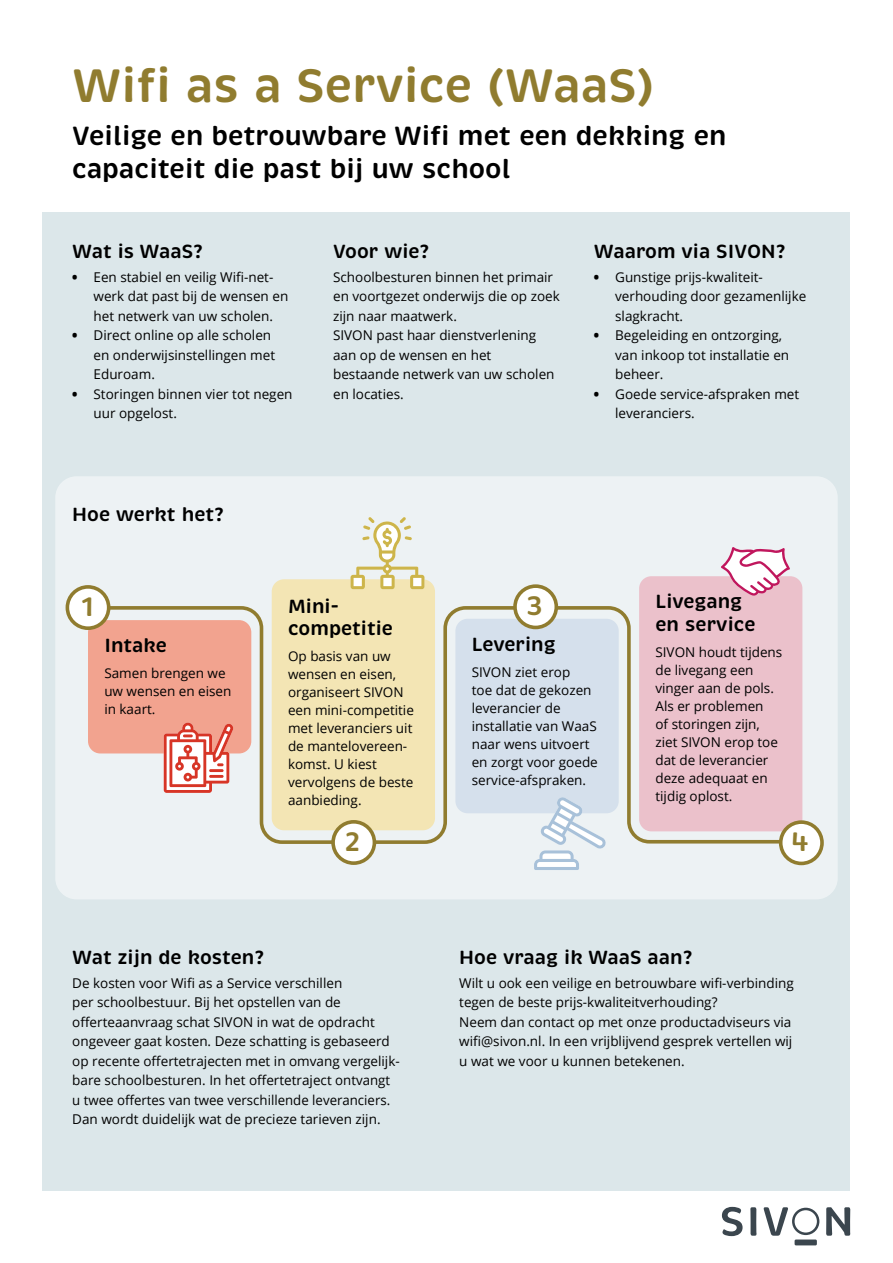
<style>
.page{position:relative;width:893px;height:1263px;background:#fff}
.page>*{position:absolute;margin:0;border:0;box-sizing:border-box;transform-origin:0 0}
.t1{font:600 48px "Brevia";color:#907c2f}
.t2{font:600 27.3px "Brevia";color:#907c2f}
.t3{font:600 27px/33px "Brevia";color:#000}
.t4{font:600 19.5px/22.5px "Brevia";color:#000}
.t5{font:13.5px/19.5px "Open Sans";color:#000}
.s1{font-weight:800}
</style>
<div class="page">
<div style="left:43px;top:213px;width:807px;height:978px;background:#dce7ea"></div>
<div style="left:55px;top:476px;width:783px;height:423px;background:#edf2f4;border-radius:21px"></div>
<svg style="left:722px;top:1207px;width:21px;height:29px"></svg>
<svg style="left:750px;top:1207px;width:7px;height:29px"></svg>
<svg style="left:826px;top:1207px;width:25px;height:29px"></svg>
<svg style="left:763px;top:1207px;width:56px;height:29px"></svg>
<div style="left:795px;top:1239px;width:22px;height:6px;background:#3b464e"></div>
<svg style="left:96px;top:604px;width:686px;height:241px"></svg>
<div style="left:88px;top:620px;width:163px;height:133px;background:#f2a38f;border-radius:12px"></div>
<div style="left:67px;top:587px;width:42px;height:41px;background:#fff;border-radius:50%"></div>
<div style="left:66px;top:585px;width:44px;height:45px;border:4px solid #907c2f;border-radius:50%"></div>
<div style="left:272px;top:579px;width:163px;height:251px;background:#f3e5b4;border-radius:12px"></div>
<div style="left:455px;top:619px;width:164px;height:194px;background:#d5e0ec;border-radius:12px"></div>
<div style="left:639px;top:576px;width:163px;height:255px;background:#ebc1cb;border-radius:12px"></div>
<div style="left:515px;top:586px;width:41px;height:41px;background:#fff;border-radius:50%"></div>
<div style="left:513px;top:584px;width:45px;height:45px;border:4px solid #907c2f;border-radius:50%"></div>
<div style="left:333px;top:822px;width:41px;height:41px;background:#fff;border-radius:50%"></div>
<div style="left:331px;top:820px;width:45px;height:45px;border:4px solid #907c2f;border-radius:50%"></div>
<div style="left:781px;top:822px;width:41px;height:41px;background:#fff;border-radius:50%"></div>
<div style="left:779px;top:820px;width:45px;height:45px;border:4px solid #907c2f;border-radius:50%"></div>
<svg style="left:164px;top:722px;width:69px;height:71px"></svg>
<svg style="left:534px;top:797px;width:72px;height:73px"></svg>
<svg style="left:721px;top:547px;width:69px;height:49px"></svg>
<svg style="left:351px;top:517px;width:73px;height:72px"></svg>
<h1 class="t1" style="left:72px;top:56px;width:584px">Wifi as a Service (WaaS)</h1>
<h3 class="t3" style="left:72px;top:119px;width:656px">Veilige en betrouwbare Wifi met een dekking en capaciteit die past bij uw school</h3>
<h3 class="t4" style="left:72px;top:240px;width:132px">Wat is WaaS?</h3>
<p class="t5" style="left:94px;top:267px;width:196px;text-indent:-21px"><span class="s1">•</span> Een stabiel en veilig Wifi-net&shy;werk dat past bij de wensen en het netwerk van uw scholen.</p>
<p class="t5" style="left:94px;top:325px;width:183px;text-indent:-21px"><span class="s1">•</span> Direct online op alle scholen en onderwijsinstellingen met<br>Eduroam.</p>
<p class="t5" style="left:94px;top:384px;width:201px;text-indent:-21px"><span class="s1">•</span> Storingen binnen vier tot negen uur opgelost.</p>
<h3 class="t4" style="left:72px;top:503px;width:153px">Hoe werkt het?</h3>
<h3 class="t4" style="left:333px;top:240px;width:98px">Voor wie?</h3>
<p class="t5" style="left:333px;top:267px;width:228px">Schoolbesturen binnen het primair en voortgezet onderwijs die op zoek zijn naar maatwerk.<br>SIVON past haar dienstverlening aan op de wensen en het bestaande netwerk van uw scholen en locaties.</p>
<h3 class="t4" style="left:594px;top:240px;width:193px">Waarom via SIVON?</h3>
<p class="t5" style="left:615px;top:267px;width:193px;text-indent:-21px"><span class="s1">•</span> Gunstige prijs-kwaliteit&shy;verhouding door gezamenlijke slagkracht.</p>
<p class="t5" style="left:615px;top:325px;width:176px;text-indent:-21px"><span class="s1">•</span> Begeleiding en ontzorging, van inkoop tot installatie en beheer.</p>
<p class="t5" style="left:615px;top:384px;width:186px;text-indent:-21px"><span class="s1">•</span> Goede service-afspraken met leveranciers.</p>
<h2 class="t2" style="left:81px;top:590px;width:14px">1</h2>
<h3 class="t4" style="left:288px;top:595px;width:107px">Mini&shy;competitie</h3>
<p class="t5" style="left:288px;top:647px;width:127px;line-height:18px">Op basis van uw wensen en eisen, organiseert SIVON een mini-competitie met leveranciers uit de mantelovereen&shy;komst. U kiest vervolgens de beste aanbieding.</p>
<h3 class="t4" style="left:104px;top:634px;width:64px">Intake</h3>
<p class="t5" style="left:104px;top:664px;width:129px;line-height:18px">Samen brengen we uw wensen en eisen in kaart.</p>
<h2 class="t2" style="left:526px;top:589px;width:18px">3</h2>
<h3 class="t4" style="left:472px;top:633px;width:86px">Levering</h3>
<p class="t5" style="left:472px;top:663px;width:128px;line-height:18px">SIVON ziet erop<br>toe dat de gekozen leverancier de installatie van WaaS naar wens uitvoert en zorgt voor goede service-afspraken.</p>
<h3 class="t4" style="left:655px;top:590px;width:102px">Livegang en service</h3>
<p class="t5" style="left:655px;top:643px;width:128px;line-height:18px">SIVON houdt tijdens de livegang een vinger aan de pols.<br>Als er problemen<br>of storingen zijn, ziet SIVON erop toe dat de leverancier deze adequaat en tijdig oplost.</p>
<h2 class="t2" style="left:345px;top:825px;width:17px">2</h2>
<h2 class="t2" style="left:791px;top:825px;width:19px">4</h2>
<h3 class="t4" style="left:72px;top:946px;width:193px">Wat zijn de kosten?</h3>
<p class="t5" style="left:72px;top:973px;width:328px">De kosten voor Wifi as a Service verschillen<br>per schoolbestuur. Bij het opstellen van de offerteaanvraag schat SIVON in wat de opdracht ongeveer gaat kosten. Deze schatting is gebaseerd op recente offertetrajecten met in omvang vergelijk&shy;bare schoolbesturen. In het offertetraject ontvangt u twee offertes van twee verschillende leveranciers.<br>Dan wordt duidelijk wat de precieze tarieven zijn.</p>
<h3 class="t4" style="left:459px;top:946px;width:235px">Hoe vraag ik WaaS aan?</h3>
<p class="t5" style="left:459px;top:973px;width:336px">Wilt u ook een veilige en betrouwbare wifi-verbinding tegen de beste prijs-kwaliteitverhouding?<br>Neem dan contact op met onze productadviseurs via wifi@sivon.nl. In een vrijblijvend gesprek vertellen wij u wat we voor u kunnen betekenen.</p>
</div>
